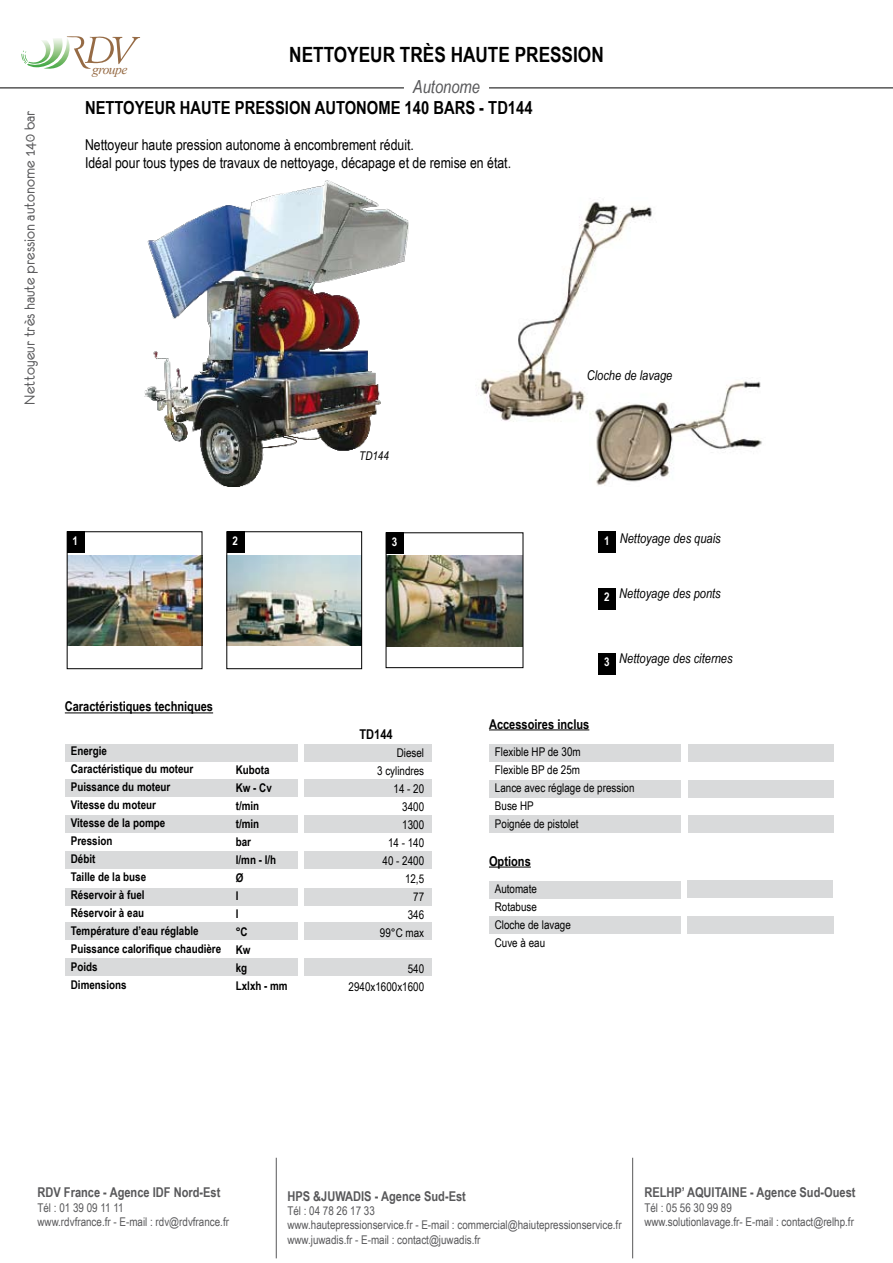
<style>
.page{position:relative;width:893px;height:1263px;background:#fff}
.page>*{position:absolute;margin:0;border:0;box-sizing:border-box;transform-origin:0 0}
.t1{font:700 21px "Arial Narrow";color:#000}
.t2{font:700 18px "Arial Narrow";color:#000}
.t3{font:italic 18px "Arial Narrow";color:#58585a}
.t4{font:16.5px "Eurofurenceregular";color:#58585a}
.t5{font:15px/18px "Arial Narrow";color:#000}
.t6{font:700 13.5px "Arial Narrow";color:#58585a}
.t7{font:italic 13.5px "Arial Narrow";color:#000}
.t8{font:700 13.5px "Arial Narrow";color:#000}
.t9{font:italic 13.5px "Times New Roman";letter-spacing:-.04em;color:#966b45}
.t10{font:700 13.5px "Arial Narrow";color:#000}
.t11{font:700 12px/18px "Arial Narrow";color:#000}
.t12{font:12px/14.4px "Arial Narrow";color:#58585a}
.t13{font:12px/18px "Arial Narrow";color:#000;text-align:right}
.t14{font:700 12px "Arial Narrow";color:#fff}
.t15{font:italic 12px "Arial Narrow";color:#000}
</style>
<div class="page">
<svg style="left:67px;top:36px;width:73px;height:33px"></svg>
<img style="left:44px;top:38px;width:29px;height:31px">
<img style="left:27px;top:38px;width:39px;height:30px">
<svg style="left:21px;top:50px;width:7px;height:14px"></svg>
<img style="left:28px;top:40px;width:24px;height:25px">
<hr style="left:0;top:88px;width:404px;height:1px;background:#000">
<hr style="left:489px;top:88px;width:404px;height:1px;background:#000">
<div style="left:65px;top:744px;width:233px;height:17px;background:#d9dadb"></div>
<div style="left:65px;top:779px;width:233px;height:17px;background:#d9dadb"></div>
<div style="left:65px;top:815px;width:233px;height:17px;background:#d9dadb"></div>
<div style="left:65px;top:888px;width:233px;height:17px;background:#d9dadb"></div>
<div style="left:65px;top:851px;width:233px;height:17px;background:#d9dadb"></div>
<div style="left:304px;top:744px;width:128px;height:17px;background:#d9dadb"></div>
<div style="left:304px;top:779px;width:128px;height:17px;background:#d9dadb"></div>
<div style="left:304px;top:815px;width:128px;height:17px;background:#d9dadb"></div>
<div style="left:304px;top:888px;width:128px;height:17px;background:#d9dadb"></div>
<div style="left:304px;top:851px;width:128px;height:17px;background:#d9dadb"></div>
<div style="left:65px;top:922px;width:233px;height:17px;background:#d9dadb"></div>
<div style="left:65px;top:959px;width:233px;height:17px;background:#d9dadb"></div>
<div style="left:304px;top:922px;width:128px;height:17px;background:#d9dadb"></div>
<div style="left:304px;top:959px;width:128px;height:17px;background:#d9dadb"></div>
<hr style="left:65px;top:712px;width:148px;height:1px;background:#000">
<div style="left:489px;top:744px;width:191px;height:17px;background:#d9dadb"></div>
<div style="left:489px;top:780px;width:191px;height:17px;background:#d9dadb"></div>
<div style="left:489px;top:815px;width:191px;height:17px;background:#d9dadb"></div>
<hr style="left:489px;top:729px;width:100px;height:1px;background:#000">
<div style="left:489px;top:917px;width:191px;height:17px;background:#d9dadb"></div>
<div style="left:687px;top:917px;width:146px;height:17px;background:#d9dadb"></div>
<div style="left:489px;top:881px;width:191px;height:17px;background:#d9dadb"></div>
<hr style="left:489px;top:866px;width:42px;height:1px;background:#000">
<div style="left:687px;top:881px;width:146px;height:17px;background:#d9dadb"></div>
<div style="left:688px;top:744px;width:145px;height:17px;background:#d9dadb"></div>
<div style="left:688px;top:780px;width:145px;height:17px;background:#d9dadb"></div>
<div style="left:688px;top:815px;width:145px;height:17px;background:#d9dadb"></div>
<img style="left:145px;top:180px;width:263px;height:307px">
<img style="left:388px;top:555px;width:133px;height:91px">
<div style="left:386px;top:533px;width:137px;height:135px;border:1px solid #000"></div>
<img style="left:229px;top:555px;width:131px;height:90px">
<div style="left:227px;top:531px;width:135px;height:138px;border:1px solid #000"></div>
<img style="left:69px;top:555px;width:131px;height:90px">
<div style="left:67px;top:531px;width:135px;height:138px;border:1px solid #000"></div>
<div style="left:67px;top:532px;width:17px;height:21px;background:#000"></div>
<div style="left:599px;top:532px;width:17px;height:21px;background:#000"></div>
<div style="left:386px;top:533px;width:17px;height:21px;background:#000"></div>
<div style="left:227px;top:532px;width:17px;height:21px;background:#000"></div>
<div style="left:599px;top:588px;width:17px;height:22px;background:#000"></div>
<div style="left:599px;top:653px;width:17px;height:21px;background:#000"></div>
<img style="left:476px;top:202px;width:176px;height:220px">
<img style="left:590px;top:378px;width:172px;height:108px">
<hr style="left:276px;top:1158px;width:1px;height:100px;background:#58585a">
<hr style="left:632px;top:1158px;width:1px;height:100px;background:#58585a">
<h3 class="t4" style="left:21px;top:404px;width:295px;rotate:-90deg">Nettoyeur très haute pression autonome 140 bar</h3>
<p class="t9" style="left:92px;top:60px;width:37px">groupe</p>
<h1 class="t1" style="left:289px;top:39px;width:316px">NETTOYEUR TRèS HAUTE PRESSION</h1>
<h2 class="t3" style="left:413px;top:74px;width:69px">Autonome</h2>
<h2 class="t2" style="left:85px;top:94px;width:22px">Nettoyeur</h2>
<h2 class="t2" style="left:180px;top:94px;width:11px">haute</h2>
<h2 class="t2" style="left:235px;top:94px;width:11px">pression</h2>
<h2 class="t2" style="left:315px;top:94px;width:12px">autono</h2>
<h2 class="t2" style="left:378px;top:94px;width:156px">me 140 BARS - TD144</h2>
<p class="t5" style="left:85px;top:135px;width:428px">Nettoyeur haute pression autonome à encombrement réduit.<br>Idéal pour tous types de travaux de nettoyage, décapage et de remise en état.</p>
<p class="t15" style="left:359px;top:447px;width:31px">TD144</p>
<p class="t7" style="left:587px;top:366px;width:87px">Cloche de lavage</p>
<p class="t14" style="left:72px;top:531px;width:7px">1</p>
<p class="t14" style="left:232px;top:531px;width:7px">2</p>
<p class="t14" style="left:392px;top:532px;width:7px">3</p>
<p class="t14" style="left:604px;top:531px;width:7px">1</p>
<p class="t7" style="left:620px;top:529px;width:102px">Nettoyage des quais</p>
<p class="t14" style="left:604px;top:588px;width:7px">2</p>
<p class="t7" style="left:619px;top:584px;width:103px">Nettoyage des ponts</p>
<p class="t14" style="left:604px;top:653px;width:7px">3</p>
<p class="t7" style="left:619px;top:649px;width:115px">Nettoyage des citernes</p>
<p class="t8" style="left:65px;top:696px;width:150px">Caractéristiques techniques</p>
<p class="t11" style="left:71px;top:741px;width:152px">Energie<br>Caractéristique du moteur<br>Puissance du moteur<br>Vitesse du moteur<br>Vitesse de la pompe<br>Pression<br>Débit<br>Taille de la buse<br>Réservoir à fuel<br>Réservoir à eau<br>Température d’eau réglable<br>Puissance calorifique chaudière<br>Poids<br>Dimensions</p>
<p class="t11" style="left:236px;top:760px;width:53px">Kubota<br>Kw - Cv t/min<br>t/min<br>bar<br>l/mn - l/h<br>Ø<br>l<br>l<br>°C<br>Kw<br>kg<br>Lxlxh - mm</p>
<p class="t10" style="left:359px;top:724px;width:35px">TD144</p>
<p class="t13" style="left:377px;top:743px;width:49px">Diesel<br>3 cylindres<br>14 - 20<br>3400<br>1300<br>14 - 140<br>40 - 2400<br>12,5<br>77<br>346<br>99°C max</p>
<p class="t13" style="left:349px;top:959px;width:77px">540<br>2940x1600x1600</p>
<p class="t8" style="left:489px;top:713px;width:102px">Accessoires inclus</p>
<p class="t13" style="left:495px;top:742px;width:141px;text-align:left">Flexible HP de 30m<br>Flexible BP de 25m<br>Lance avec réglage de pression<br>Buse HP<br>Poignée de pistolet</p>
<p class="t8" style="left:489px;top:851px;width:43px">Options</p>
<p class="t13" style="left:495px;top:879px;width:78px;text-align:left">Automate<br>Rotabuse<br>Cloche de lavage<br>Cuve à eau</p>
<p class="t6" style="left:37px;top:1182px;width:184px">RDV France - Agence IDF Nord-Est</p>
<p class="t12" style="left:37px;top:1200px;width:193px">Tél : 01 39 09 11 11<br>www.rdvfrance.fr - E-mail : rdv@rdvfrance.fr</p>
<p class="t6" style="left:287px;top:1185px;width:180px">HPS &amp;JUWADIS - Agence Sud-Est</p>
<p class="t12" style="left:287px;top:1203px;width:336px">Tél : 04 78 26 17 33<br>www.hautepressionservice.fr - E-mail : commercial@haiutepressionservice.fr www.juwadis.fr - E-mail : contact@juwadis.fr</p>
<p class="t6" style="left:644px;top:1182px;width:213px">RELHP’ AQUITAINE - Agence Sud-Ouest</p>
<p class="t12" style="left:644px;top:1200px;width:211px">Tél : 05 56 30 99 89<br>www.solutionlavage.fr- E-mail : contact@relhp.fr</p>
</div>
